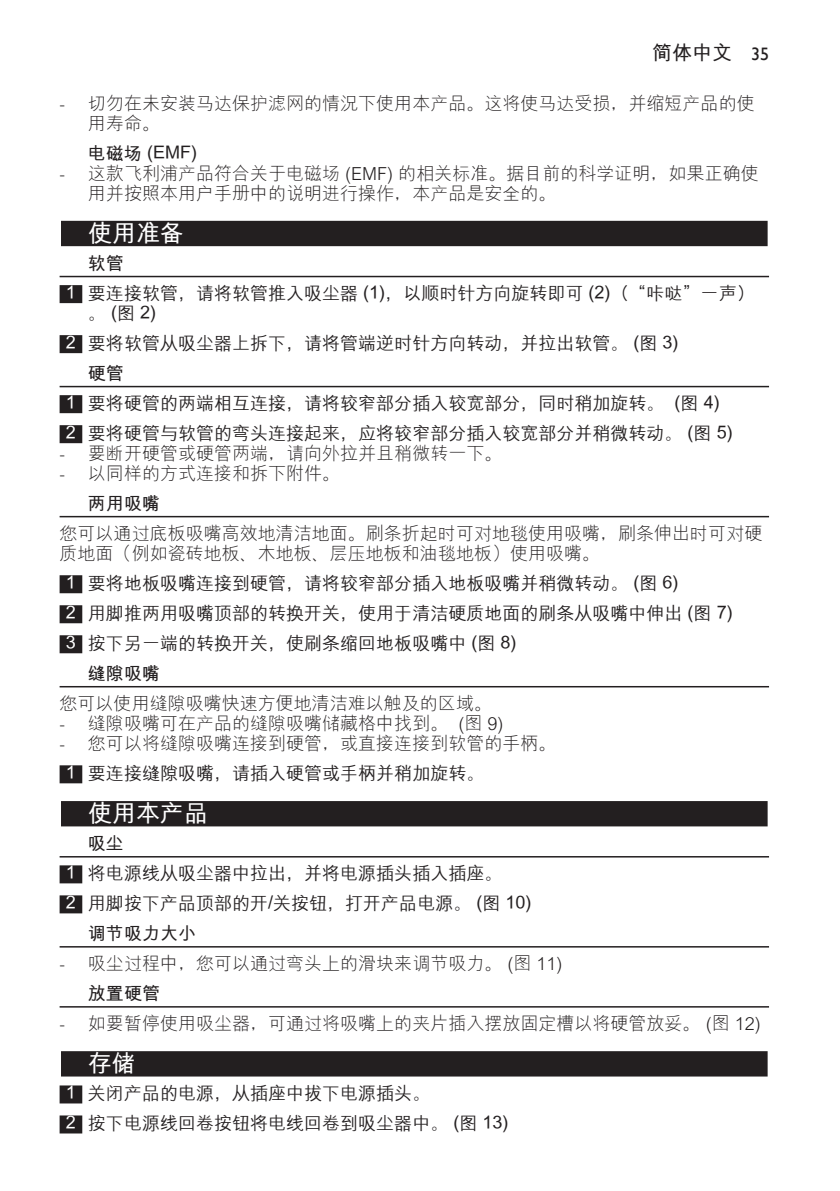
<style>
.page{position:relative;width:840px;height:1191px;background:#fff}
.page>*{position:absolute;margin:0;border:0;box-sizing:border-box;transform-origin:0 0}
.t1{font:24px "M Hei GB Bold";color:#fff}
.t2{font:20px "M Hei GB Bold";color:#231f20}
.t3{font:18px/30px "M Hei GB Medium";color:#231f20}
.t4{font:18px/20px "M Hei GB Light";color:#231f20}
.t5{font:18px "M Hei GB Bold";color:#231f20}
.s1{font-family:"Gill Sans Alt One WGL";font-size:18px}
.s2{font-family:"Gill Sans Alt One WGL Light"}
.s3{color:#fff}
</style>
<div class="page">
<div style="left:60px;top:220px;width:708px;height:28px;background:#d8d7d7"></div>
<div style="left:61px;top:221px;width:706px;height:25px;background:#231f20"></div>
<hr style="left:60px;top:276px;width:708px;height:1px;background:#231f20">
<div style="left:60px;top:285px;width:22px;height:18px;background:#231f20"></div>
<div style="left:60px;top:335px;width:22px;height:18px;background:#231f20"></div>
<hr style="left:60px;top:386px;width:708px;height:1px;background:#231f20">
<div style="left:60px;top:395px;width:22px;height:18px;background:#231f20"></div>
<div style="left:60px;top:425px;width:22px;height:18px;background:#231f20"></div>
<hr style="left:60px;top:516px;width:708px;height:1px;background:#231f20">
<div style="left:60px;top:575px;width:22px;height:18px;background:#231f20"></div>
<div style="left:60px;top:605px;width:22px;height:18px;background:#231f20"></div>
<div style="left:60px;top:635px;width:22px;height:18px;background:#231f20"></div>
<hr style="left:60px;top:686px;width:708px;height:1px;background:#231f20">
<div style="left:60px;top:765px;width:22px;height:18px;background:#231f20"></div>
<div style="left:60px;top:800px;width:708px;height:28px;background:#a09e9e"></div>
<div style="left:61px;top:801px;width:706px;height:25px;background:#231f20"></div>
<hr style="left:60px;top:856px;width:708px;height:1px;background:#231f20">
<div style="left:60px;top:865px;width:22px;height:18px;background:#231f20"></div>
<div style="left:60px;top:895px;width:22px;height:18px;background:#231f20"></div>
<hr style="left:60px;top:946px;width:708px;height:1px;background:#231f20">
<hr style="left:60px;top:1006px;width:708px;height:1px;background:#231f20">
<div style="left:60px;top:1050px;width:708px;height:28px;background:#878586"></div>
<div style="left:61px;top:1051px;width:706px;height:25px;background:#231f20"></div>
<div style="left:60px;top:1085px;width:22px;height:18px;background:#231f20"></div>
<div style="left:60px;top:1115px;width:22px;height:18px;background:#231f20"></div>
<p class="t2" style="left:651px;top:43px;width:118px">简体中文 <span class="s1">35</span></p>
<p class="t4" style="left:88px;top:94px;width:667px;text-indent:-28px"><span class="s2">-</span> 切勿在未安装马达保护滤网的情况下使用本产品。这将使马达受损，并缩短产品的使用寿命。</p>
<p class="t5" style="left:88px;top:144px;width:110px">电磁场 (EMF)</p>
<p class="t4" style="left:88px;top:164px;width:671px;text-indent:-28px"><span class="s2">-</span> 这款飞利浦产品符合关于电磁场 (EMF) 的相关标准。据目前的科学证明，如果正确使用并按照本用户手册中的说明进行操作，本产品是安全的。</p>
<h1 class="t1" style="left:88px;top:221px;width:97px">使用准备</h1>
<p class="t5" style="left:88px;top:254px;width:37px">软管</p>
<p class="t3" style="left:88px;top:283px;width:668px;line-height:20px;text-indent:-22px"><span class="s3">1</span> 要连接软管，请将软管推入吸尘器 (1)，以顺时针方向旋转即可 (2)（“咔哒”一声）。 (图 2)</p>
<p class="t3" style="left:66px;top:328px;width:614px"><span class="s3">2</span> 要将软管从吸尘器上拆下，请将管端逆时针方向转动，并拉出软管。 (图 3)</p>
<p class="t5" style="left:88px;top:364px;width:37px">硬管</p>
<p class="t3" style="left:66px;top:388px;width:668px"><span class="s3">1</span> 要将硬管的两端相互连接，请将较窄部分插入较宽部分，同时稍加旋转。 (图 4)<br><span class="s3">2</span> 要将硬管与软管的弯头连接起来，应将较窄部分插入较宽部分并稍微转动。 (图 5)</p>
<p class="t4" style="left:60px;top:444px;width:444px"><span class="s2">-</span> 要断开硬管或硬管两端，请向外拉并且稍微转一下。</p>
<p class="t4" style="left:60px;top:464px;width:282px"><span class="s2">-</span> 以同样的方式连接和拆下附件。</p>
<p class="t5" style="left:88px;top:494px;width:73px">两用吸嘴</p>
<p class="t4" style="left:60px;top:524px;width:703px">您可以通过底板吸嘴高效地清洁地面。刷条折起时可对地毯使用吸嘴，刷条伸出时可对硬质地面（例如瓷砖地板、木地板、层压地板和油毯地板）使用吸嘴。</p>
<p class="t3" style="left:66px;top:568px;width:668px"><span class="s3">1</span> 要将地板吸嘴连接到硬管，请将较窄部分插入地板吸嘴并稍微转动。 (图 6)<br><span class="s3">2</span> 用脚推两用吸嘴顶部的转换开关，使用于清洁硬质地面的刷条从吸嘴中伸出 (图 7)<br><span class="s3">3</span> 按下另一端的转换开关，使刷条缩回地板吸嘴中 (图 8)</p>
<p class="t5" style="left:88px;top:664px;width:73px">缝隙吸嘴</p>
<p class="t4" style="left:60px;top:694px;width:433px">您可以使用缝隙吸嘴快速方便地清洁难以触及的区域。</p>
<p class="t4" style="left:60px;top:714px;width:445px"><span class="s2">-</span> 缝隙吸嘴可在产品的缝隙吸嘴储藏格中找到。 (图 9)</p>
<p class="t4" style="left:60px;top:734px;width:498px"><span class="s2">-</span> 您可以将缝隙吸嘴连接到硬管，或直接连接到软管的手柄。</p>
<p class="t3" style="left:66px;top:758px;width:420px"><span class="s3">1</span> 要连接缝隙吸嘴，请插入硬管或手柄并稍加旋转。</p>
<h1 class="t1" style="left:88px;top:801px;width:121px">使用本产品</h1>
<p class="t5" style="left:88px;top:834px;width:37px">吸尘</p>
<p class="t3" style="left:66px;top:858px;width:467px"><span class="s3">1</span> 将电源线从吸尘器中拉出，并将电源插头插入插座。<br><span class="s3">2</span> 用脚按下产品顶部的开/关按钮，打开产品电源。 (图 10)</p>
<p class="t5" style="left:88px;top:924px;width:109px">调节吸力大小</p>
<p class="t4" style="left:60px;top:954px;width:504px"><span class="s2">-</span> 吸尘过程中，您可以通过弯头上的滑块来调节吸力。 (图 11)</p>
<p class="t5" style="left:88px;top:984px;width:73px">放置硬管</p>
<p class="t4" style="left:60px;top:1014px;width:702px"><span class="s2">-</span> 如要暂停使用吸尘器，可通过将吸嘴上的夹片插入摆放固定槽以将硬管放妥。 (图 12)</p>
<h1 class="t1" style="left:88px;top:1051px;width:49px">存储</h1>
<p class="t3" style="left:66px;top:1078px;width:444px"><span class="s3">1</span> 关闭产品的电源，从插座中拔下电源插头。<br><span class="s3">2</span> 按下电源线回卷按钮将电线回卷到吸尘器中。 (图 13)</p>
</div>
